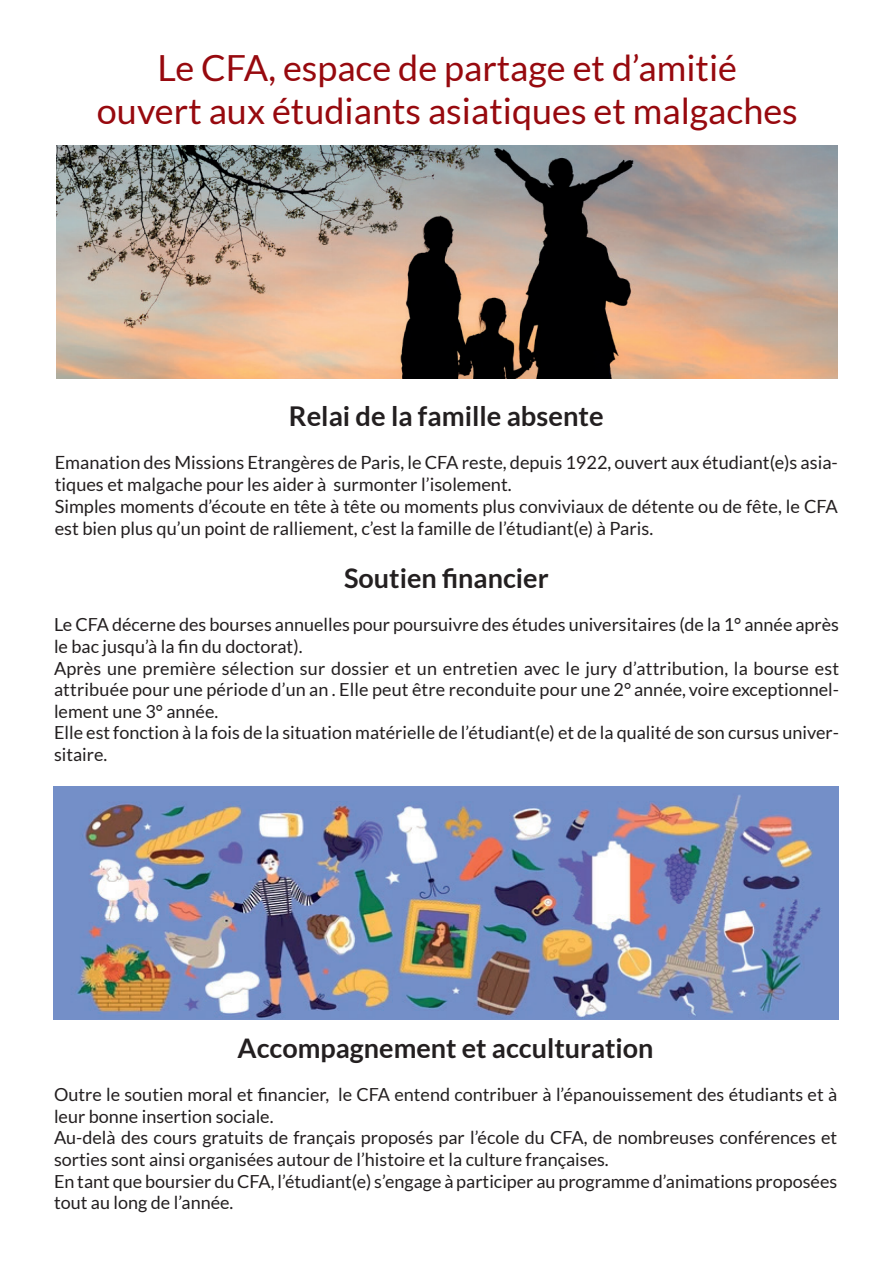
<style>
.page{position:relative;width:893px;height:1263px;background:#fff}
.page>*{position:absolute;margin:0;border:0;box-sizing:border-box;transform-origin:0 0}
.t1{font:36px/43.2px "Lato";color:#97090e;text-align:center}
.t2{font:700 27.3px "Lato";color:#231f20}
.t3{font:700 27px "Lato";color:#231f20}
.t4{font:18.15px/21.8px "Lato";color:#231f20}
.t5{font:18px/21.6px "Lato";color:#231f20}
</style>
<div class="page">
<img style="left:57px;top:145px;width:780px;height:233px">
<img style="left:54px;top:787px;width:784px;height:233px">
<h1 class="t1" style="left:97px;top:46px;width:702px">Le CFA, espace de partage et d’amitié<br>ouvert aux étudiants asiatiques et malgaches</h1>
<h2 class="t2" style="left:289px;top:400px;width:316px">Relai de la famille absente</h2>
<p class="t4" style="left:55px;top:452px;width:785px">Emanation des Missions Etrangères de Paris, le CFA reste, depuis 1922, ouvert aux étudiant(e)s asia&shy;tiques et malgache pour les aider à surmonter l’isolement.<br>Simples moments d’écoute en tête à tête ou moments plus conviviaux de détente ou de fête, le CFA est bien plus qu’un point de ralliement, c’est la famille de l’étudiant(e) à Paris.</p>
<h3 class="t3" style="left:344px;top:563px;width:206px">Soutien financier</h3>
<p class="t5" style="left:54px;top:614px;width:786px">Le CFA décerne des bourses annuelles pour poursuivre des études universitaires (de la 1° année après le bac jusqu’à la fin du doctorat).<br>Après une première sélection sur dossier et un entretien avec le jury d’attribution, la bourse est attribuée pour une période d’un an . Elle peut être reconduite pour une 2° année, voire exceptionnel&shy;lement une 3° année.<br>Elle est fonction à la fois de la situation matérielle de l’étudiant(e) et de la qualité de son cursus univer&shy;sitaire.</p>
<h3 class="t3" style="left:238px;top:1032px;width:417px">Accompagnement et acculturation</h3>
<p class="t5" style="left:54px;top:1084px;width:785px">Outre le soutien moral et financier, le CFA entend contribuer à l’épanouissement des étudiants et à leur bonne insertion sociale.<br>Au-delà des cours gratuits de français proposés par l’école du CFA, de nombreuses conférences et sorties sont ainsi organisées autour de l’histoire et la culture françaises.<br>En tant que boursier du CFA, l’étudiant(e) s’engage à participer au programme d’animations proposées tout au long de l’année.</p>
</div>
